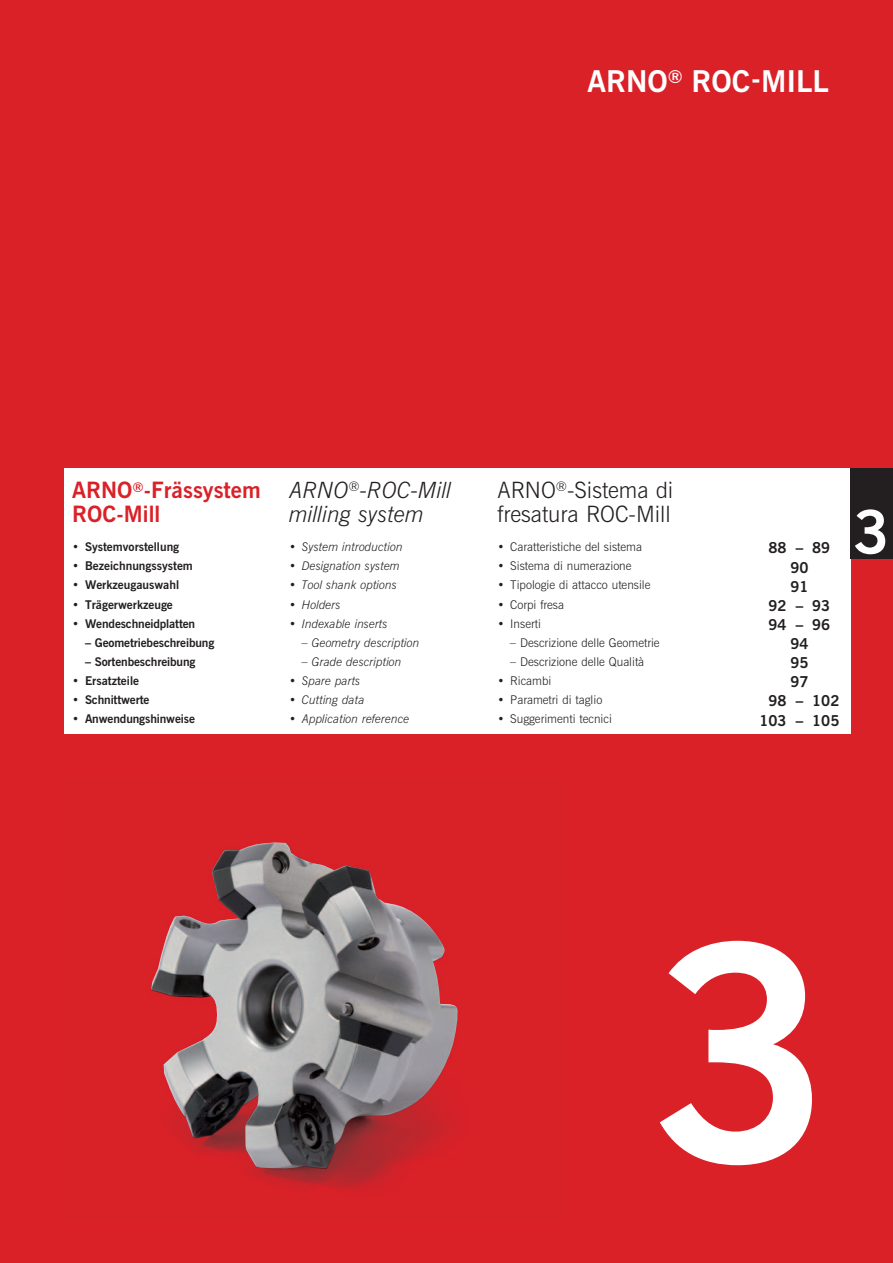
<style>
.page{position:relative;width:893px;height:1263px;background:#da2128}
.page>*{position:absolute;margin:0;border:0;box-sizing:border-box;transform-origin:0 0}
.t1{font:700 300px "News Gothic";color:#fff}
.t2{font:700 60px "News Gothic";color:#fff}
.t3{font:700 30px "News Gothic";color:#fff}
.t4{font:300 22.5px/24px "News Gothic L";color:#231f20}
.t5{font:italic 300 22.5px/24px "News Gothic";color:#231f20}
.t6{font:700 22.5px/24px "News Gothic";color:#da2128}
.t7{font:700 15px "News Gothic";color:#231f20}
.t8{font:300 12px "News Gothic L";color:#231f20}
.t9{font:700 12px "News Gothic";letter-spacing:-.01em;color:#231f20}
.t10{font:italic 300 12px "News Gothic";color:#231f20}
.s1{font-family:"News Gothic";font-style:italic}
</style>
<div class="page">
<div style="left:64px;top:468px;width:786px;height:266px;background:#fff"></div>
<div style="left:850px;top:468px;width:43px;height:90px;background:#231f20"></div>
<img style="left:249px;top:1168px;width:148px;height:21px">
<img style="left:151px;top:842px;width:307px;height:326px">
<h3 class="t3" style="left:588px;top:61px;width:243px">ARNO<sup>®</sup> ROC−MILL</h3>
<h3 class="t6" style="left:72px;top:479px;width:190px">ARNO<sup>®</sup>-Frässystem<br>ROC-Mill</h3>
<h3 class="t5" style="left:289px;top:478px;width:164px">ARNO<sup>®</sup>-ROC-Mill milling system</h3>
<h3 class="t4" style="left:497px;top:478px;width:177px">ARNO<sup>®</sup>-Sistema di fresatura ROC-Mill</h3>
<p class="t9" style="left:72px;top:539px;width:108px">• Systemvorstellung</p>
<p class="t10" style="left:289px;top:539px;width:115px">• System introduction</p>
<p class="t8" style="left:497px;top:539px;width:146px">• Caratteristiche del sistema</p>
<p class="t7" style="left:768px;top:538px;width:63px">88 – 89</p>
<p class="t9" style="left:72px;top:558px;width:122px">• Bezeichnungssystem</p>
<p class="t10" style="left:289px;top:558px;width:112px">• Designation system</p>
<p class="t8" style="left:497px;top:558px;width:136px">• Sistema di numerazione</p>
<p class="t7" style="left:790px;top:557px;width:20px">90</p>
<p class="t9" style="left:72px;top:577px;width:108px">• Werkzeugauswahl</p>
<p class="t10" style="left:289px;top:577px;width:109px">• Tool shank options</p>
<p class="t8" style="left:497px;top:577px;width:154px">• Tipologie di attacco utensile</p>
<p class="t7" style="left:790px;top:576px;width:20px">91</p>
<p class="t9" style="left:72px;top:596px;width:102px">• Trägerwerkzeuge</p>
<p class="t10" style="left:289px;top:597px;width:53px">• Holders</p>
<p class="t8" style="left:497px;top:597px;width:68px">• Corpi fresa</p>
<p class="t7" style="left:768px;top:595px;width:63px">92 – 93</p>
<p class="t9" style="left:72px;top:615px;width:124px">• Wendeschneidplatten</p>
<p class="t10" style="left:289px;top:616px;width:100px">• Indexable inserts</p>
<p class="t8" style="left:497px;top:616px;width:45px">• Inserti</p>
<p class="t7" style="left:768px;top:615px;width:63px">94 – 96</p>
<p class="t9" style="left:85px;top:635px;width:131px">– Geometriebeschreibung</p>
<p class="t10" style="left:302px;top:635px;width:119px">– Geometry description</p>
<p class="t8" style="left:510px;top:635px;width:151px"><span class="s1">–</span> Descrizione delle Geometrie</p>
<p class="t7" style="left:790px;top:634px;width:20px">94</p>
<p class="t9" style="left:85px;top:654px;width:112px">– Sortenbeschreibung</p>
<p class="t10" style="left:302px;top:654px;width:101px">– Grade description</p>
<p class="t8" style="left:510px;top:654px;width:135px">– Descrizione delle Qualità</p>
<p class="t7" style="left:790px;top:653px;width:20px">95</p>
<p class="t9" style="left:72px;top:673px;width:68px">• Ersatzteile</p>
<p class="t10" style="left:289px;top:673px;width:73px">• Spare parts</p>
<p class="t8" style="left:497px;top:673px;width:55px">• Ricambi</p>
<p class="t7" style="left:790px;top:672px;width:20px">97</p>
<p class="t9" style="left:72px;top:692px;width:79px">• Schnittwerte</p>
<p class="t10" style="left:289px;top:692px;width:77px">• Cutting data</p>
<p class="t8" style="left:497px;top:692px;width:106px">• Parametri di taglio</p>
<p class="t7" style="left:768px;top:691px;width:72px">98 – 102</p>
<p class="t9" style="left:72px;top:711px;width:124px">• Anwendungshinweise</p>
<p class="t10" style="left:289px;top:711px;width:122px">• Application reference</p>
<p class="t8" style="left:497px;top:711px;width:116px">• Suggerimenti tecnici</p>
<p class="t7" style="left:759px;top:710px;width:82px">103 – 105</p>
<h2 class="t2" style="left:853px;top:492px;width:38px">3</h2>
<h1 class="t1" style="left:653px;top:855px;width:183px">3</h1>
</div>
